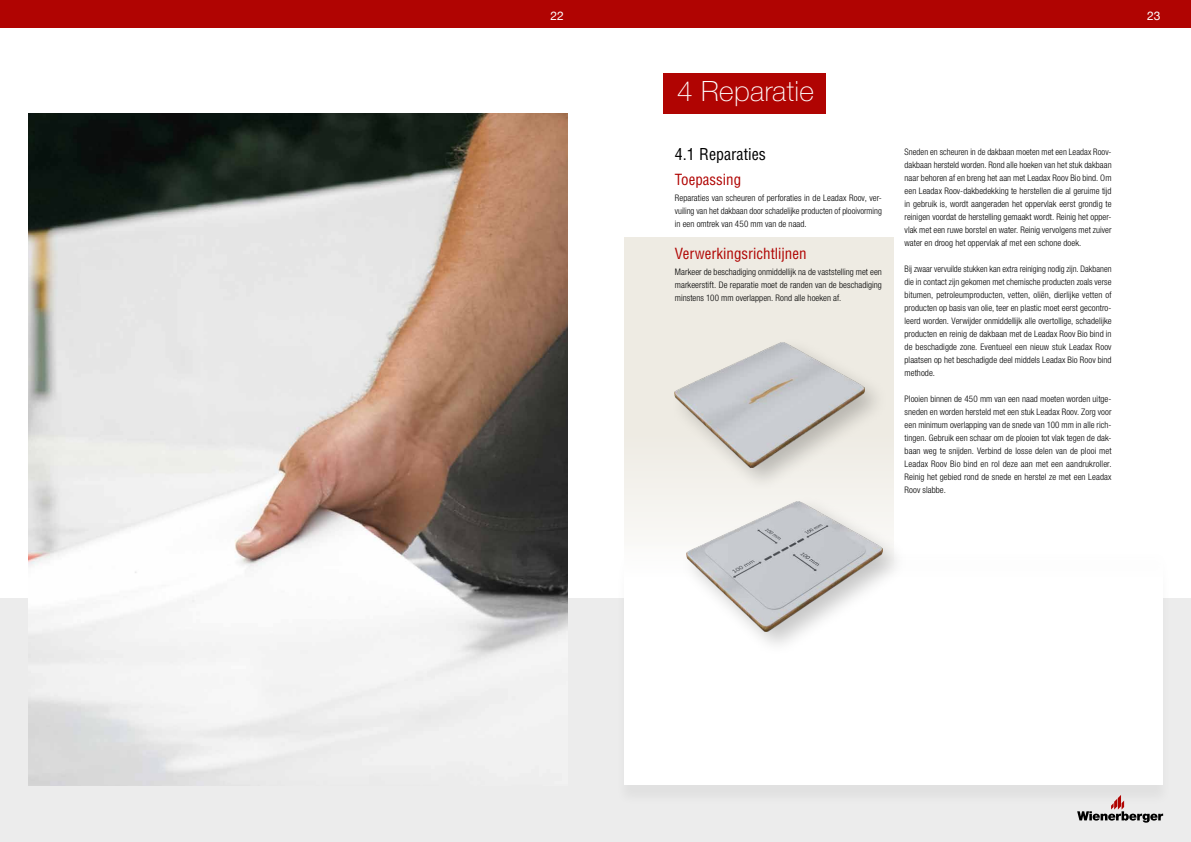
<style>
.page{position:relative;width:1191px;height:842px;background:#fff}
.page>*{position:absolute;margin:0;border:0;box-sizing:border-box;transform-origin:0 0}
.t1{font:100 28px "Helvetica Neue LTW1 G";letter-spacing:.015em;color:#fff}
.t2{font:condensed 16px "Helvetica";color:#000}
.t3{font:condensed 15px "Helvetica";color:#b00402}
.t4{font:12px "Helvetica Neue";color:#fff}
.t5{font:300 condensed 9px/13px "Helvetica Neue";letter-spacing:.005em;color:#000;text-align:justify}
.t6{font:300 condensed 9px/13px "Helvetica Neue";letter-spacing:.005em;color:#000;text-align:justify;scale:.96 1}
</style>
<div class="page">
<div style="left:0;top:0;width:1191px;height:28px;background:#b00402"></div>
<div style="left:624px;top:237px;width:269px;height:361px;background:#eeebe3"></div>
<div style="left:0;top:598px;width:1191px;height:244px;background:#ececec"></div>
<div style="left:614px;top:544px;width:558px;height:262px;background:#000;opacity:.05"></div>
<div style="left:624px;top:534px;width:538px;height:251px;background:#fff"></div>
<img style="left:675px;top:343px;width:189px;height:125px">
<div style="left:679px;top:495px;width:229px;height:162px;background:#000;opacity:.22"></div>
<img style="left:686px;top:502px;width:196px;height:129px">
<div style="left:663px;top:73px;width:162px;height:40px;background:#b00402"></div>
<img style="left:28px;top:113px;width:539px;height:672px">
<svg style="left:1077px;top:795px;width:86px;height:28px"></svg>
<h3 class="t4" style="left:550px;top:7px;width:15px">22</h3>
<h3 class="t4" style="left:1147px;top:7px;width:15px">23</h3>
<h1 class="t1" style="left:677px;top:74px;width:139px">4 Reparatie</h1>
<h2 class="t2" style="left:675px;top:144px;width:93px">4.1 Reparaties</h2>
<h3 class="t3" style="left:675px;top:170px;width:68px">Toepassing</h3>
<p class="t5" style="left:675px;top:191px;width:208px">Reparaties van scheuren of perforaties in de Leadax Roov, ver&shy;vuiling van het dakbaan door schadelijke producten of plooivorming in een omtrek van 450 mm van de naad.</p>
<h3 class="t3" style="left:675px;top:244px;width:133px">Verwerkingsrichtlijnen</h3>
<p class="t5" style="left:675px;top:265px;width:208px">Markeer de beschadiging onmiddellijk na de vaststelling met een markeerstift. De reparatie moet de randen van de beschadiging minstens 100 mm overlappen. Rond alle hoeken af.</p>
<p class="t5" style="left:904px;top:145px;width:208px">Sneden en scheuren in de dakbaan moeten met een Leadax Roov&shy;dakbaan hersteld worden. Rond alle hoeken van het stuk dakbaan naar behoren af en breng het aan met Leadax Roov Bio bind. Om een Leadax Roov-dakbedekking te herstellen die al geruime tijd in gebruik is, wordt aangeraden het oppervlak eerst grondig te reinigen voordat de herstelling gemaakt wordt. Reinig het opper&shy;vlak met een ruwe borstel en water. Reinig vervolgens met zuiver water en droog het oppervlak af met een schone doek.</p>
<p class="t6" style="left:904px;top:262px;width:217px">Bij zwaar vervuilde stukken kan extra reiniging nodig zijn. Dakbanen die in contact zijn gekomen met chemische producten zoals verse bitumen, petroleumproducten, vetten, oliën, dierlijke vetten of producten op basis van olie, teer en plastic moet eerst gecontro&shy;leerd worden. Verwijder onmiddellijk alle overtollige, schadelijke producten en reinig de dakbaan met de Leadax Roov Bio bind in de beschadigde zone. Eventueel een nieuw stuk Leadax Roov plaatsen op het beschadigde deel middels Leadax Bio Roov bind methode.</p>
<p class="t5" style="left:904px;top:392px;width:208px">Plooien binnen de 450 mm van een naad moeten worden uitge&shy;sneden en worden hersteld met een stuk Leadax Roov. Zorg voor een minimum overlapping van de snede van 100 mm in alle rich&shy;tingen. Gebruik een schaar om de plooien tot vlak tegen de dak&shy;baan weg te snijden. Verbind de losse delen van de plooi met Leadax Roov Bio bind en rol deze aan met een aandrukroller.<br>Reinig het gebied rond de snede en herstel ze met een Leadax Roov slabbe.</p>
</div>
